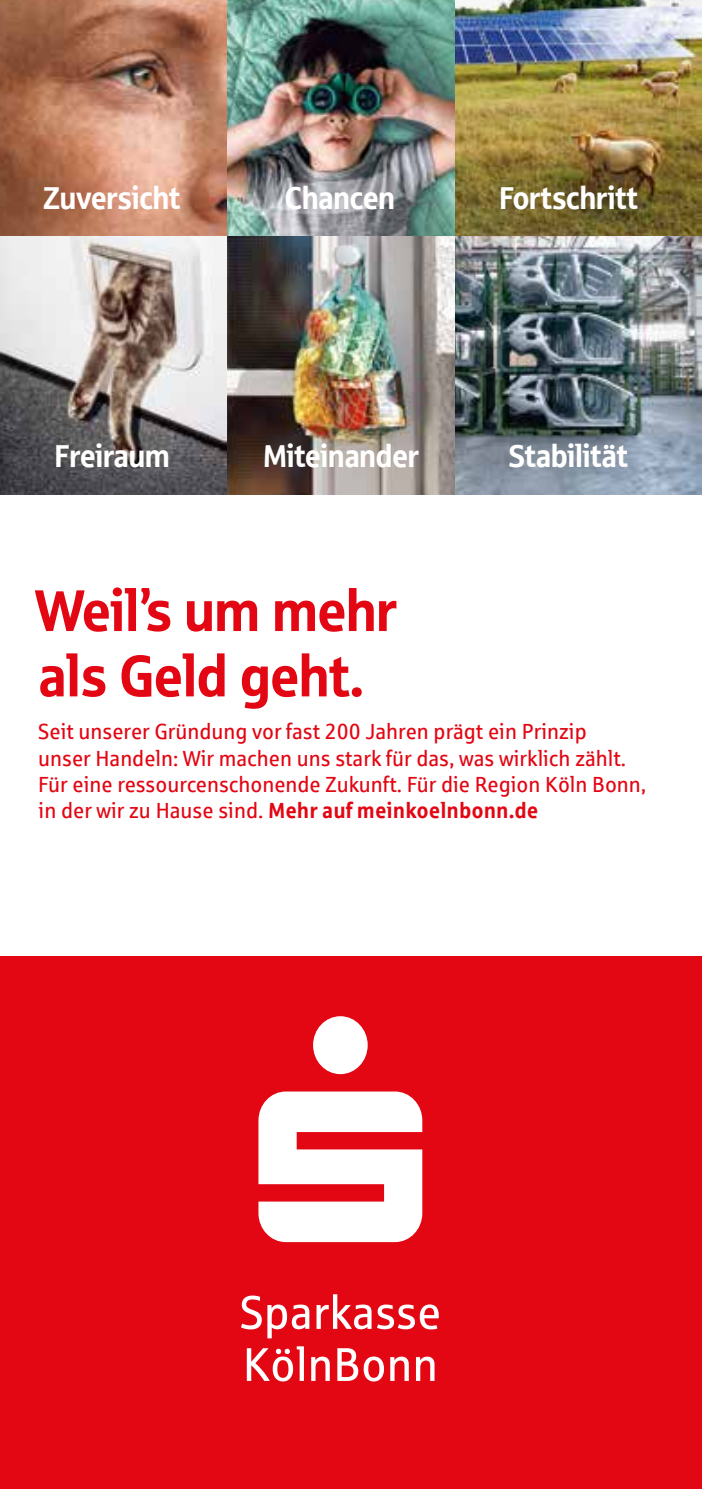
<style>
.page{position:relative;width:702px;height:1489px;background:#fff}
.page>*{position:absolute;margin:0;border:0;box-sizing:border-box;transform-origin:0 0}
.t1{font:58.5px/65.2px "Sparkasse Head";color:#e30613;scale:.94 1}
.t2{font:31.75px "Sparkasse Head";color:#fff;scale:.94 1}
.t3{font:22px/26.2px "Sparkasse Rg";color:#e30613;scale:.94 1}
.s1{font-weight:700}
</style>
<div class="page">
<div style="left:0;top:1403px;width:702px;height:85px;background:#e30713"></div>
<div style="left:0;top:955px;width:702px;height:516px;background:#e30613"></div>
<svg style="left:258px;top:1016px;width:164px;height:225px"></svg>
<svg style="left:241px;top:1295px;width:68px;height:43px"></svg>
<svg style="left:316px;top:1294px;width:55px;height:35px"></svg>
<svg style="left:377px;top:1304px;width:61px;height:25px"></svg>
<svg style="left:247px;top:1346px;width:57px;height:35px"></svg>
<svg style="left:311px;top:1356px;width:19px;height:24px"></svg>
<svg style="left:337px;top:1348px;width:47px;height:33px"></svg>
<svg style="left:390px;top:1356px;width:19px;height:24px"></svg>
<svg style="left:416px;top:1356px;width:18px;height:24px"></svg>
<img style="left:0;top:0;width:702px;height:494px">
<h2 class="t2" style="left:43px;top:177px;width:147px">Zuversicht</h2>
<h2 class="t2" style="left:285px;top:177px;width:118px">Chancen</h2>
<h2 class="t2" style="left:499px;top:177px;width:149px">Fortschritt</h2>
<h2 class="t2" style="left:55px;top:435px;width:123px">Freiraum</h2>
<h2 class="t2" style="left:263px;top:435px;width:167px">Miteinander</h2>
<h2 class="t2" style="left:509px;top:435px;width:128px">Stabilität</h2>
<h1 class="t1" style="left:35px;top:575px;width:387px">Weil’s um mehr als Geld geht.</h1>
<p class="t3" style="left:38px;top:718px;width:648px">Seit unserer Gründung vor fast 200 Jahren prägt ein Prinzip<br>unser Handeln: Wir machen uns stark für das, was wirklich zählt.<br>Für eine ressourcenschonende Zukunft. Für die Region Köln Bonn, in der wir zu Hause sind. <span class="s1">Mehr auf meinkoelnbonn.de</span></p>
</div>
